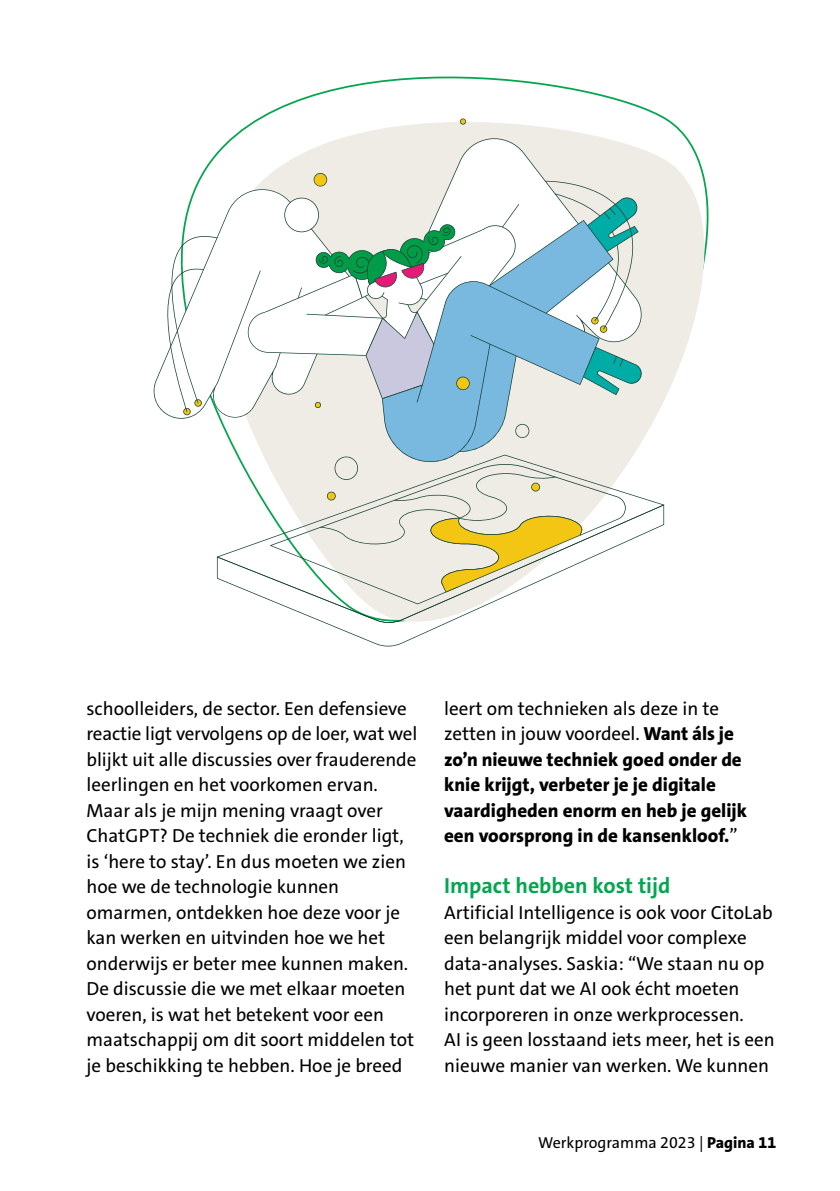
<style>
.page{position:relative;width:840px;height:1191px;background:#fff}
.page>*{position:absolute;margin:0;border:0;box-sizing:border-box;transform-origin:0 0}
.t1{font:700 22px "The Sans Cito";color:#05a550}
.t2{font:19px/25.6px "The Sans Cito";color:#000}
.t3{font:800 19px/25.6px "The Sans Cito";color:#000}
.t4{font:16px "The Sans Cito";color:#000}
.s1{font-weight:400}
.s2{font-weight:800}
</style>
<div class="page">
<svg style="left:202px;top:82px;width:507px;height:565px"></svg>
<svg style="left:400px;top:131px;width:243px;height:225px"></svg>
<svg style="left:400px;top:137px;width:243px;height:218px;fill:#eeece4"></svg>
<svg style="left:459px;top:118px;width:7px;height:7px"></svg>
<svg style="left:217px;top:504px;width:446px;height:142px"></svg>
<svg style="left:270px;top:592px;width:355px;height:12px"></svg>
<svg style="left:167px;top:173px;width:475px;height:419px"></svg>
<p class="t2" style="left:86px;top:695px;width:332px">schoolleiders, de sector. Een defensieve reactie ligt vervolgens op de loer, wat wel blijkt uit alle discussies over frauderende leerlingen en het voorkomen ervan.<br>Maar als je mijn mening vraagt over ChatGPT? De techniek die eronder ligt, is ‘here to stay’. En dus moeten we zien hoe we de technologie kunnen omarmen, ontdekken hoe deze voor je kan werken en uitvinden hoe we het onderwijs er beter mee kunnen maken.<br>De discussie die we met elkaar moeten voeren, is wat het betekent voor een maatschappij om dit soort middelen tot je beschikking te hebben. Hoe je breed</p>
<p class="t3" style="left:444px;top:695px;width:304px"><span class="s1">leert om technieken als deze in te zetten in jouw voordeel.</span> Want áls je zo’n nieuwe techniek goed onder de knie krijgt, verbeter je je digitale vaardigheden enorm en heb je gelijk een voorsprong in de kansenkloof.<span class="s1">”</span></p>
<p class="t1" style="left:444px;top:871px;width:228px">Impact hebben kost tijd</p>
<p class="t2" style="left:444px;top:899px;width:332px">Artificial Intelligence is ook voor CitoLab een belangrijk middel voor complexe data-analyses. Saskia: “We staan nu op het punt dat we AI ook écht moeten incorporeren in onze werkprocessen.<br>AI is geen losstaand iets meer, het is een nieuwe manier van werken. We kunnen</p>
<p class="t4" style="left:538px;top:1132px;width:239px">Werkprogramma 2023 | <span class="s2">Pagina 11</span></p>
</div>
